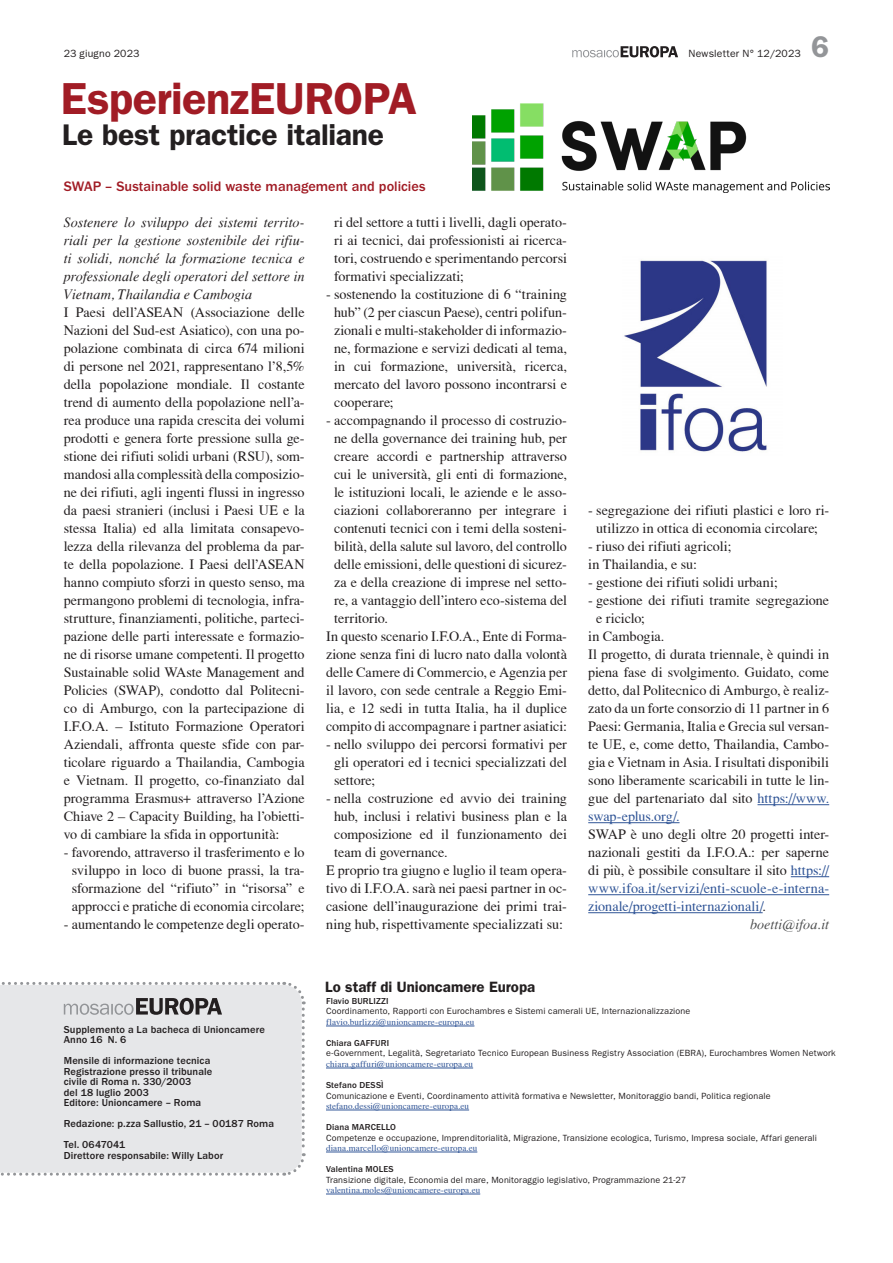
<style>
.page{position:relative;width:893px;height:1263px;background:#fff}
.page>*{position:absolute;margin:0;border:0;box-sizing:border-box;transform-origin:0 0}
.Titel_30{font:600 45px "ITC Franklin Gothic Std";letter-spacing:-.01em;color:#a11c25}
.Untertitel_20{font:600 30px "ITC Franklin Gothic Std";letter-spacing:-.01em;color:#231f20}
.t1{font:600 30px "ITC Franklin Gothic Std";color:#939598}
.Zwischentitel{font:600 15px "ITC Franklin Gothic Std";color:#231f20}
.Grundschrift{font:14.25px/18px "T Acc LAD";color:#231f20;text-align:justify}
.Grundschrift-2{font:14.25px/18px "T Acc LAD Italic";color:#231f20;text-align:justify}
.Zwischentitel-2{font:500 14.25px "ITC Franklin Gothic Std";color:#a11c25}
.Autor{font:14.25px "T Acc LAD Italic";color:#4b4c4d}
.Untertitel{font:500 10.5px/10.5px "ITC Franklin Gothic Std";letter-spacing:.01em;color:#231f20}
.t2{font:10.5px "Franklin Gothic";letter-spacing:.015em;color:#231f20}
.Untertitel-2{font:9px "Franklin Gothic";letter-spacing:.02em;color:#231f20}
.Untertitel-3{font:9px "T Acc LAD";letter-spacing:.015em;color:#2f5496}
.Untertitel-4{font:500 9px "ITC Franklin Gothic Std";letter-spacing:.015em;color:#231f20}
.s1{color:#2f5496}
</style>
<div class="page">
<svg style="left:572px;top:46px;width:106px;height:11px"></svg>
<div style="left:0;top:982px;width:306px;height:194px;background:#e6e7e9"></div>
<hr style="left:326px;top:1026px;width:148px;height:1px;background:#2f5496">
<hr style="left:326px;top:1068px;width:147px;height:1px;background:#2f5496">
<hr style="left:326px;top:1110px;width:143px;height:1px;background:#2f5496">
<hr style="left:326px;top:1152px;width:151px;height:1px;background:#2f5496">
<hr style="left:326px;top:1194px;width:154px;height:1px;background:#2f5496">
<hr style="left:757px;top:804px;width:72px;height:1px;background:#2f5496">
<hr style="left:588px;top:822px;width:91px;height:1px;background:#2f5496">
<hr style="left:791px;top:876px;width:38px;height:1px;background:#2f5496">
<hr style="left:588px;top:894px;width:241px;height:1px;background:#2f5496">
<hr style="left:588px;top:912px;width:175px;height:1px;background:#2f5496">
<img style="left:472px;top:103px;width:357px;height:90px">
<img style="left:624px;top:260px;width:143px;height:192px">
<p class="t2" style="left:64px;top:48px;width:77px">23 giugno 2023</p>
<p class="t2" style="left:689px;top:48px;width:114px">Newsletter N° 12/2023</p>
<p class="Titel_30" style="left:61px;top:72px;width:357px">EsperienzEUROPA</p>
<p class="Untertitel_20" style="left:62px;top:117px;width:324px">Le best practice italiane</p>
<h2 class="t1" style="left:811px;top:29px;width:19px">6</h2>
<p class="Zwischentitel-2" style="left:64px;top:178px;width:363px">SWAP – Sustainable solid waste management and policies</p>
<p class="Grundschrift-2" style="left:64px;top:213px;width:242px">Sostenere lo sviluppo dei sistemi territo&shy;riali per la gestione sostenibile dei rifiu&shy;ti solidi, nonché la formazione tecnica e professionale degli operatori del settore in Vietnam, Thailandia e Cambogia</p>
<p class="Grundschrift" style="left:64px;top:303px;width:242px">I Paesi dell’ASEAN (Associazione delle Nazioni del Sud-est Asiatico), con una po&shy;polazione combinata di circa 674 milioni di persone nel 2021, rappresentano l’8,5% della popolazione mondiale. Il costante trend di aumento della popolazione nell’a&shy;rea produce una rapida crescita dei volumi prodotti e genera forte pressione sulla ge&shy;stione dei rifiuti solidi urbani (RSU), som&shy;mandosi alla complessità della composizio&shy;ne dei rifiuti, agli ingenti flussi in ingresso da paesi stranieri (inclusi i Paesi UE e la stessa Italia) ed alla limitata consapevo&shy;lezza della rilevanza del problema da par&shy;te della popolazione. I Paesi dell’ASEAN hanno compiuto sforzi in questo senso, ma permangono problemi di tecnologia, infra&shy;strutture, finanziamenti, politiche, parteci&shy;pazione delle parti interessate e formazio&shy;ne di risorse umane competenti. Il progetto Sustainable solid WAste Management and Policies (SWAP), condotto dal Politecni&shy;co di Amburgo, con la partecipazione di I.F.O.A. – Istituto Formazione Operatori Aziendali, affronta queste sfide con par&shy;ticolare riguardo a Thailandia, Cambogia e Vietnam. Il progetto, co-finanziato dal programma Erasmus+ attraverso l’Azione Chiave 2 – Capacity Building, ha l’obietti&shy;vo di cambiare la sfida in opportunità:</p>
<p class="Grundschrift" style="left:64px;top:843px;width:242px;text-align:center">- favorendo, attraverso il trasferimento e lo sviluppo in loco di buone prassi, la tra&shy;sformazione del “rifiuto” in “risorsa” e approcci e pratiche di economia circolare;</p>
<p class="Grundschrift" style="left:64px;top:915px;width:242px">- aumentando le competenze degli operato-</p>
<p class="Untertitel" style="left:64px;top:1024px;width:203px">Supplemento a La bacheca di Unioncamere</p>
<p class="Untertitel" style="left:64px;top:1035px;width:64px">Anno 16 N. 6</p>
<p class="Untertitel" style="left:64px;top:1056px;width:148px">Mensile di informazione tecnica</p>
<p class="Untertitel" style="left:64px;top:1066px;width:150px">Registrazione presso il tribunale civile di Roma n. 330/2003<br>del 18 luglio 2003</p>
<p class="Untertitel" style="left:64px;top:1098px;width:139px">Editore: Unioncamere – Roma</p>
<p class="Untertitel" style="left:64px;top:1119px;width:212px">Redazione: p.zza Sallustio, 21 – 00187 Roma</p>
<p class="Untertitel" style="left:64px;top:1140px;width:63px">Tel. 0647041</p>
<p class="Untertitel" style="left:64px;top:1150px;width:161px">Direttore responsabile: Willy Labor</p>
<p class="Grundschrift" style="left:334px;top:213px;width:234px">ri del settore a tutti i livelli, dagli operato&shy;ri ai tecnici, dai professionisti ai ricerca&shy;tori, costruendo e sperimentando percorsi formativi specializzati;</p>
<p class="Grundschrift" style="left:334px;top:285px;width:234px;text-indent:-8px">- sostenendo la costituzione di 6 “training hub” (2 per ciascun Paese), centri polifun&shy;zionali e multi-stakeholder di informazio&shy;ne, formazione e servizi dedicati al tema, in cui formazione, università, ricerca, mercato del lavoro possono incontrarsi e cooperare;</p>
<p class="Grundschrift" style="left:334px;top:411px;width:234px;text-indent:-8px">- accompagnando il processo di costruzio&shy;ne della governance dei training hub, per creare accordi e partnership attraverso cui le università, gli enti di formazione, le istituzioni locali, le aziende e le asso&shy;ciazioni collaboreranno per integrare i contenuti tecnici con i temi della sosteni&shy;bilità, della salute sul lavoro, del controllo delle emissioni, delle questioni di sicurez&shy;za e della creazione di imprese nel setto&shy;re, a vantaggio dell’intero eco-sistema del territorio.</p>
<p class="Grundschrift" style="left:326px;top:627px;width:242px">In questo scenario I.F.O.A., Ente di Forma&shy;zione senza fini di lucro nato dalla volontà delle Camere di Commercio, e Agenzia per il lavoro, con sede centrale a Reggio Emi&shy;lia, e 12 sedi in tutta Italia, ha il duplice compito di accompagnare i partner asiatici:</p>
<p class="Grundschrift" style="left:334px;top:735px;width:234px;text-indent:-8px">- nello sviluppo dei percorsi formativi per gli operatori ed i tecnici specializzati del settore;</p>
<p class="Grundschrift" style="left:334px;top:789px;width:234px;text-indent:-8px">- nella costruzione ed avvio dei training hub, inclusi i relativi business plan e la composizione ed il funzionamento dei team di governance.</p>
<p class="Grundschrift" style="left:326px;top:861px;width:242px">E proprio tra giugno e luglio il team opera&shy;tivo di I.F.O.A. sarà nei paesi partner in oc&shy;casione dell’inaugurazione dei primi trai&shy;ning hub, rispettivamente specializzati su:</p>
<p class="Grundschrift" style="left:588px;top:501px;width:242px;text-align:center">- segregazione dei rifiuti plastici e loro ri&shy;utilizzo in ottica di economia circolare;</p>
<p class="Grundschrift" style="left:588px;top:537px;width:145px">- riuso dei rifiuti agricoli;</p>
<p class="Grundschrift" style="left:588px;top:555px;width:110px">in Thailandia, e su:</p>
<p class="Grundschrift" style="left:588px;top:573px;width:191px">- gestione dei rifiuti solidi urbani;</p>
<p class="Grundschrift" style="left:596px;top:591px;width:234px;text-indent:-8px">- gestione dei rifiuti tramite segregazione e riciclo;</p>
<p class="Grundschrift" style="left:588px;top:627px;width:78px">in Cambogia.</p>
<p class="Grundschrift" style="left:588px;top:645px;width:242px">Il progetto, di durata triennale, è quindi in piena fase di svolgimento. Guidato, come detto, dal Politecnico di Amburgo, è realiz&shy;zato da un forte consorzio di 11 partner in 6<br>Paesi: Germania, Italia e Grecia sul versan&shy;te UE, e, come detto, Thailandia, Cambo&shy;gia e Vietnam in Asia. I risultati disponibili sono liberamente scaricabili in tutte le lin&shy;gue del partenariato dal sito <span class="s1">https://www. swap-eplus.org/.</span></p>
<p class="Grundschrift" style="left:588px;top:825px;width:242px">SWAP è uno degli oltre 20 progetti inter&shy;nazionali gestiti da I.F.O.A.: per saperne di più, è possibile consultare il sito <span class="s1">https:// www.ifoa.it/servizi/enti-scuole-e-interna&shy;zionale/progetti-internazionali/</span>.</p>
<p class="Autor" style="left:750px;top:916px;width:81px">boetti@ifoa.it</p>
<p class="Zwischentitel" style="left:325px;top:978px;width:212px">Lo staff di Unioncamere Europa</p>
<p class="Untertitel-4" style="left:326px;top:996px;width:64px">Flavio BURLIZZI</p>
<p class="Untertitel-2" style="left:326px;top:1006px;width:366px">Coordinamento, Rapporti con Eurochambres e Sistemi camerali UE, Internazionalizzazione</p>
<p class="Untertitel-3" style="left:326px;top:1017px;width:150px">flavio.burlizzi@unioncamere-europa.eu</p>
<p class="Untertitel-4" style="left:326px;top:1038px;width:65px">Chiara GAFFURI</p>
<p class="Untertitel-2" style="left:326px;top:1048px;width:511px">e-Government, Legalità, Segretariato Tecnico European Business Registry Association (EBRA), Eurochambres Women Network</p>
<p class="Untertitel-3" style="left:326px;top:1059px;width:149px">chiara.gaffuri@unioncamere-europa.eu</p>
<p class="Untertitel-4" style="left:326px;top:1080px;width:59px">Stefano DESSÌ</p>
<p class="Untertitel-2" style="left:326px;top:1090px;width:446px">Comunicazione e Eventi, Coordinamento attività formativa e Newsletter, Monitoraggio bandi, Politica regionale</p>
<p class="Untertitel-3" style="left:326px;top:1101px;width:145px">stefano.dessi@unioncamere-europa.eu</p>
<p class="Untertitel-4" style="left:326px;top:1122px;width:72px">Diana MARCELLO</p>
<p class="Untertitel-2" style="left:326px;top:1132px;width:492px">Competenze e occupazione, Imprenditorialità, Migrazione, Transizione ecologica, Turismo, Impresa sociale, Affari generali</p>
<p class="Untertitel-3" style="left:326px;top:1143px;width:153px">diana.marcello@unioncamere-europa.eu</p>
<p class="Untertitel-4" style="left:326px;top:1164px;width:69px">Valentina MOLES</p>
<p class="Untertitel-2" style="left:326px;top:1174px;width:362px">Transizione digitale, Economia del mare, Monitoraggio legislativo, Programmazione 21-27</p>
<p class="Untertitel-3" style="left:326px;top:1185px;width:156px">valentina.moles@unioncamere-europa.eu</p>
</div>
